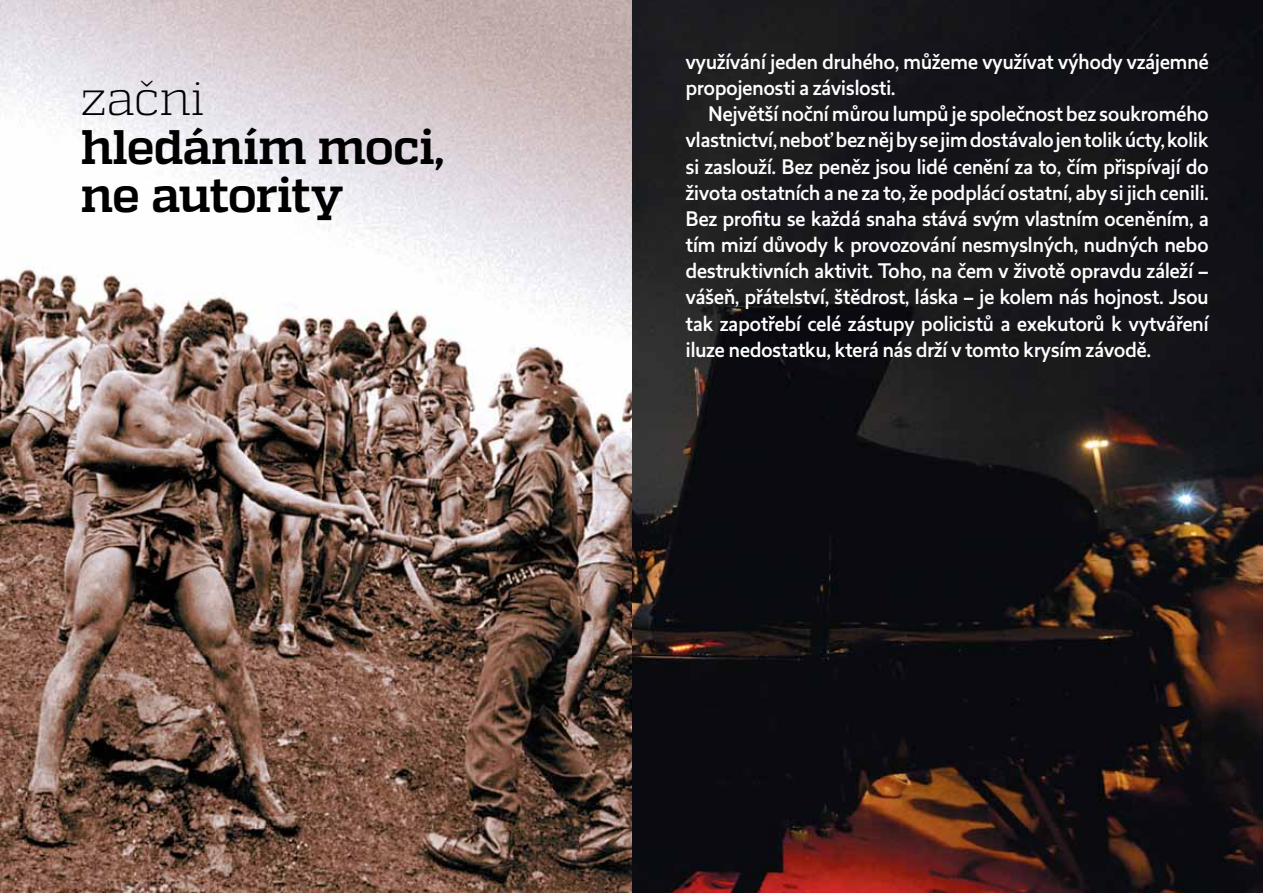
<style>
.page{position:relative;width:1263px;height:893px;background:#fff}
.page>*{position:absolute;margin:0;border:0;box-sizing:border-box;transform-origin:0 0}
.t1{font:700 48.45px/48.4px "Quadon";letter-spacing:-.025em;color:#000}
.t2{font:300 48.45px "Quadon";letter-spacing:-.015em;color:#000}
.t3{font:500 19.65px/26.2px "Revisal";letter-spacing:-.03em;color:#fff}
</style>
<div class="page">
<img style="left:0;top:0;width:1262px;height:893px">
<h1 class="t2" style="left:81px;top:71px;width:125px">začni</h1>
<h1 class="t1" style="left:81px;top:123px;width:366px">hledáním moci, ne autority</h1>
<p class="t3" style="left:685px;top:48px;width:525px">využívání jeden druhého, můžeme využívat výhody vzájemné propojenosti a závislosti.</p>
<p class="t3" style="left:685px;top:101px;width:525px;text-align:justify;text-indent:23px">Největší noční můrou lumpů je společnost bez soukromého vlastnictví, neboť bez něj by se jim dostávalo jen tolik úcty, kolik si zaslouží. Bez peněz jsou lidé cenění za to, čím přispívají do života ostatních a ne za to, že podplácí ostatní, aby si jich cenili.<br>Bez profitu se každá snaha stává svým vlastním oceněním, a tím mizí důvody k provozování nesmyslných, nudných nebo destruktivních aktivit. Toho, na čem v životě opravdu záleží – vášeň, přátelství, štědrost, láska – je kolem nás hojnost. Jsou tak zapotřebí celé zástupy policistů a exekutorů k vytváření iluze nedostatku, která nás drží v tomto krysím závodě.</p>
</div>
